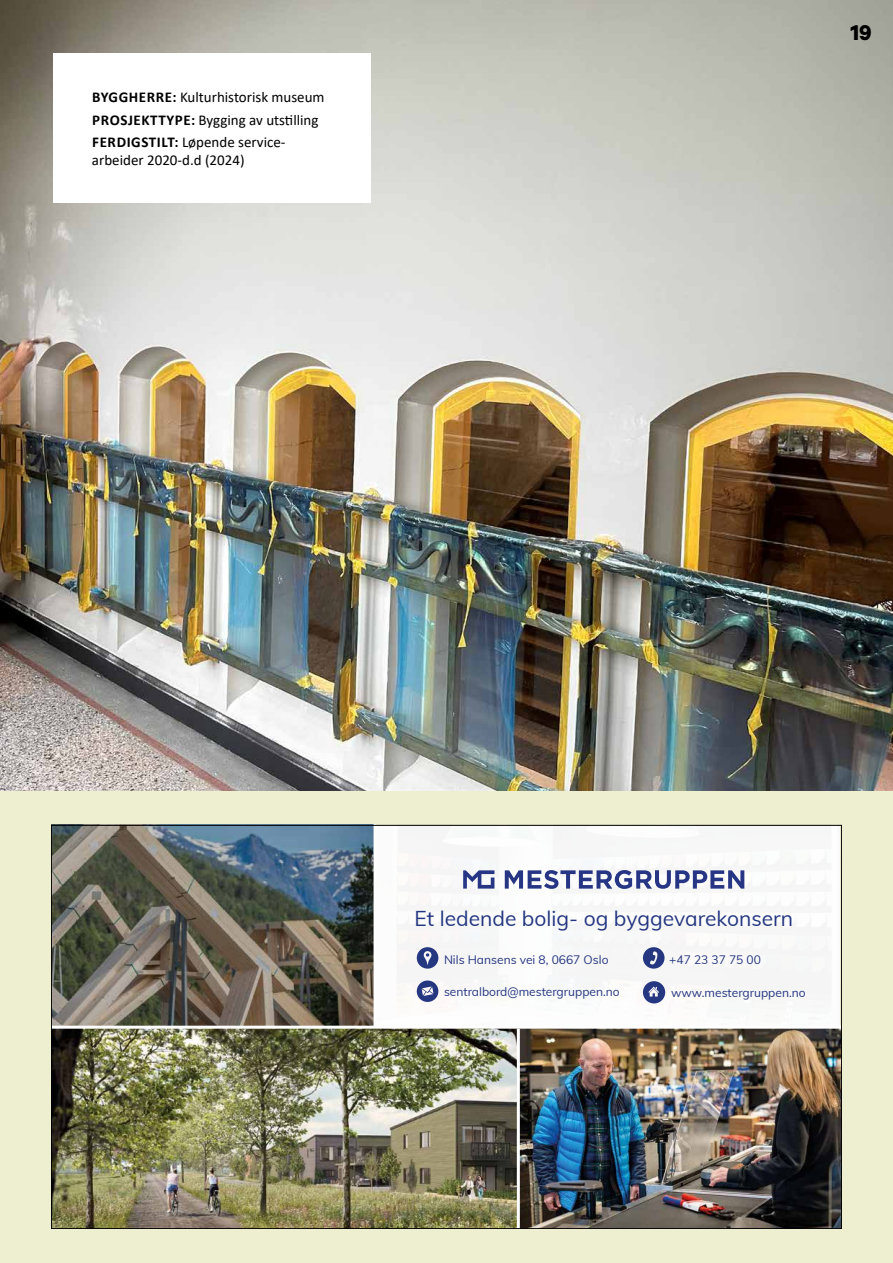
<style>
.page{position:relative;width:893px;height:1263px;background:#fff}
.page>*{position:absolute;margin:0;border:0;box-sizing:border-box;transform-origin:0 0}
.t1{font:700 24px "Calibre";color:#000}
.t2{font:21px "Muli";color:#253781}
.t3{font:15px/22.2px "Calibri";color:#000}
.t4{font:12px "Muli";color:#253781}
.s1{font-weight:700}
</style>
<div class="page">
<div style="left:0;top:791px;width:893px;height:472px;background:#eeeed0"></div>
<img style="left:53px;top:827px;width:787px;height:400px">
<svg style="left:505px;top:870px;width:239px;height:19px"></svg>
<svg style="left:463px;top:870px;width:31px;height:18px"></svg>
<svg style="left:417px;top:947px;width:21px;height:22px"></svg>
<svg style="left:643px;top:947px;width:21px;height:22px"></svg>
<svg style="left:417px;top:980px;width:21px;height:22px"></svg>
<svg style="left:643px;top:981px;width:22px;height:22px"></svg>
<hr style="left:51px;top:1026px;width:791px;height:3px;background:#fff">
<hr style="left:374px;top:825px;width:3px;height:202px;background:#fff">
<hr style="left:517px;top:1029px;width:3px;height:200px;background:#fff">
<img style="left:0;top:0;width:893px;height:791px">
<div style="left:53px;top:53px;width:318px;height:150px;background:#fff"></div>
<p class="t3" style="left:92px;top:86px;width:234px"><span class="s1">BYGGHERRE:</span> Kulturhistorisk museum<br><span class="s1">PROSJEKTTYPE:</span> Bygging av utstilling<br><span class="s1">FERDIGSTILT:</span> Løpende service-</p>
<p class="t3" style="left:92px;top:148px;width:154px">arbeider 2020-d.d (2024)</p>
<h1 class="t1" style="left:850px;top:18px;width:23px">19</h1>
<h2 class="t2" style="left:414px;top:903px;width:380px">Et ledende bolig- og byggevarekonsern</h2>
<p class="t4" style="left:444px;top:951px;width:166px">Nils Hansens vei 8, 0667 Oslo</p>
<p class="t4" style="left:669px;top:951px;width:93px">+47 23 37 75 00</p>
<p class="t4" style="left:444px;top:983px;width:177px">sentralbord@mestergruppen.no</p>
<p class="t4" style="left:671px;top:984px;width:136px">www.mestergruppen.no</p>
</div>
